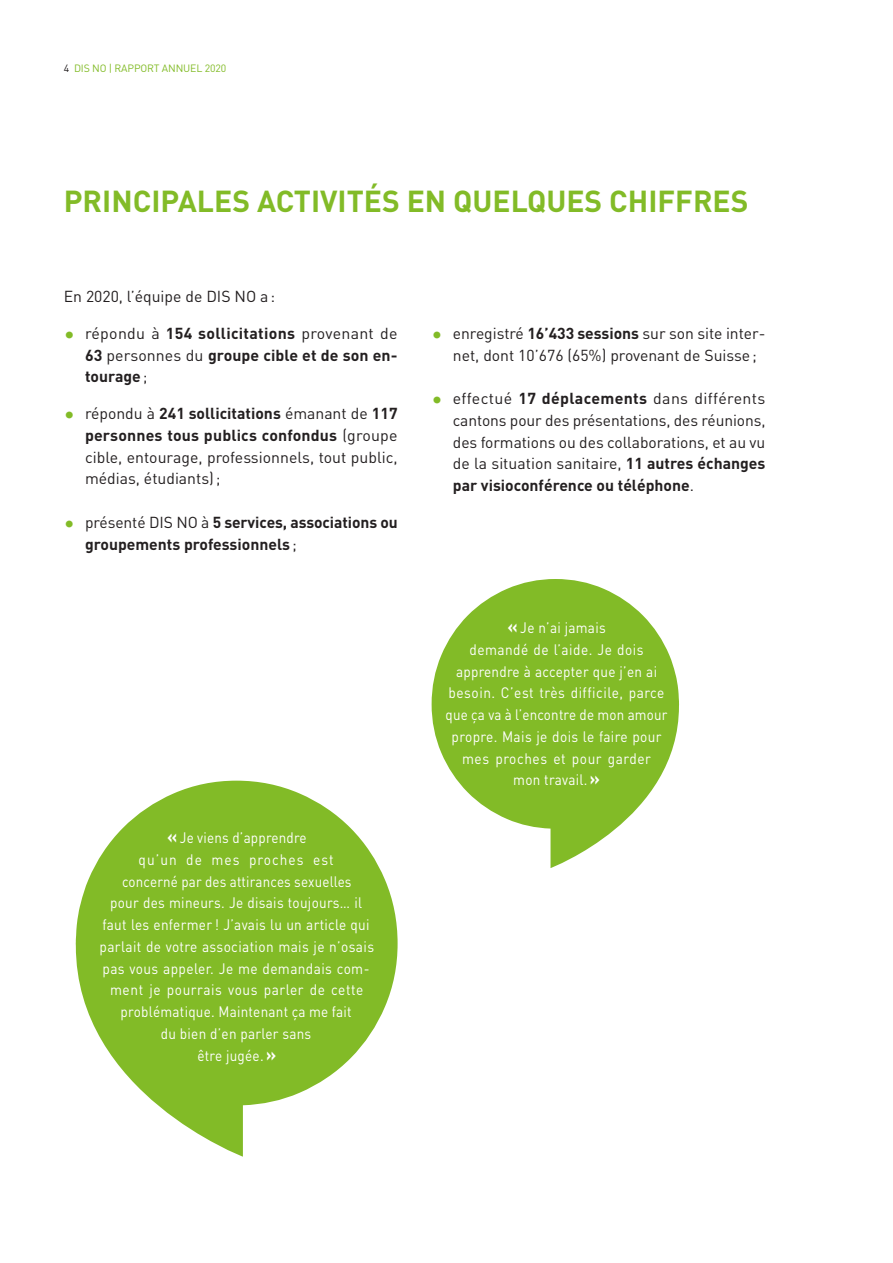
<style>
.page{position:relative;width:893px;height:1263px;background:#fff}
.page>*{position:absolute;margin:0;border:0;box-sizing:border-box;transform-origin:0 0}
.t1{font:700 30px "DIN";color:#82bb27}
.t2{font:15.75px/21.8px "DIN";color:#231f20;text-align:justify}
.t3{font:700 15.75px/21.8px "DIN";color:#231f20;text-align:justify}
.t4{font:15px/21.8px "DIN";letter-spacing:.02em;color:#fff;text-align:center;scale:.89 1}
.t5{font:15px/21.8px "DIN";letter-spacing:.02em;color:#fff;text-align:center;scale:.9 1}
.t6{font:10.5px "DIN";letter-spacing:-.015em;color:#82bb27}
.s1{color:#231f20}
.s2{font-weight:400;font-size:21px;color:#82bb27}
.s3{font-weight:400}
.s4{font-size:21px;color:#82bb27}
.s5{font-weight:700}
.s6{font-weight:700;font-size:18px}
</style>
<div class="page">
<svg style="left:76px;top:781px;width:322px;height:376px;fill:#82bb27"></svg>
<svg style="left:432px;top:579px;width:247px;height:289px;fill:#82bb27"></svg>
<p class="t6" style="left:64px;top:62px;width:164px"><span class="s1">4</span> DIS NO | RAPPORT ANNUEL 2020</p>
<h1 class="t1" style="left:64px;top:181px;width:686px">PRINCIPALES ACTIVITÉS EN QUELQUES CHIFFRES</h1>
<p class="t2" style="left:64px;top:286px;width:213px">En 2020, l’équipe de DIS NO a:</p>
<p class="t3" style="left:85px;top:322px;width:314px;text-indent:-21px"><span class="s2">•</span> <span class="s3">répondu à</span> 154 sollicitations <span class="s3">provenant de </span>63 <span class="s3">personnes du</span> groupe cible et de son en&shy;tourage<span class="s3">;</span></p>
<p class="t2" style="left:85px;top:403px;width:314px;text-indent:-21px"><span class="s4">•</span> répondu à <span class="s5">241 sollicitations</span> émanant de <span class="s5">117 personnes tous publics confondus</span> (groupe cible, entourage, professionnels, tout public, médias, étudiants);</p>
<p class="t3" style="left:85px;top:511px;width:314px;text-indent:-21px"><span class="s2">•</span> <span class="s3">présenté DIS NO à</span> 5 services, associations ou groupements professionnels<span class="s3">;</span></p>
<p class="t4" style="left:100px;top:827px;width:310px"><span class="s6">«</span> Je viens d’apprendre<br>qu’un de mes proches est<br>concerné par des attirances sexuelles<br>pour des mineurs. Je disais toujours… il faut les enfermer ! J’avais lu un article qui parlait de votre association mais je n’osais pas vous appeler. Je me demandais com&shy;ment je pourrais vous parler de cette problématique. Maintenant ça me fait<br>du bien d’en parler sans<br>être jugée. <span class="s6">»</span></p>
<p class="t2" style="left:453px;top:323px;width:314px;text-indent:-21px"><span class="s4">•</span> enregistré <span class="s5">16’433 sessions</span> sur son site inter&shy;net, dont 10’676 (65%) provenant de Suisse;</p>
<p class="t2" style="left:453px;top:388px;width:314px;text-indent:-21px"><span class="s4">•</span> effectué <span class="s5">17 déplacements</span> dans différents cantons pour des présentations, des réunions, des formations ou des collaborations, et au vu de la situation sanitaire, <span class="s5">11 autres échanges par visioconférence ou téléphone</span>.</p>
<p class="t5" style="left:446px;top:617px;width:248px"><span class="s6">«</span> Je n’ai jamais<br>demandé de l’aide. Je dois apprendre à accepter que j’en ai besoin. C’est très difficile, parce que ça va à l’encontre de mon amour propre. Mais je dois le faire pour mes proches et pour garder<br>mon travail. <span class="s6">»</span></p>
</div>
